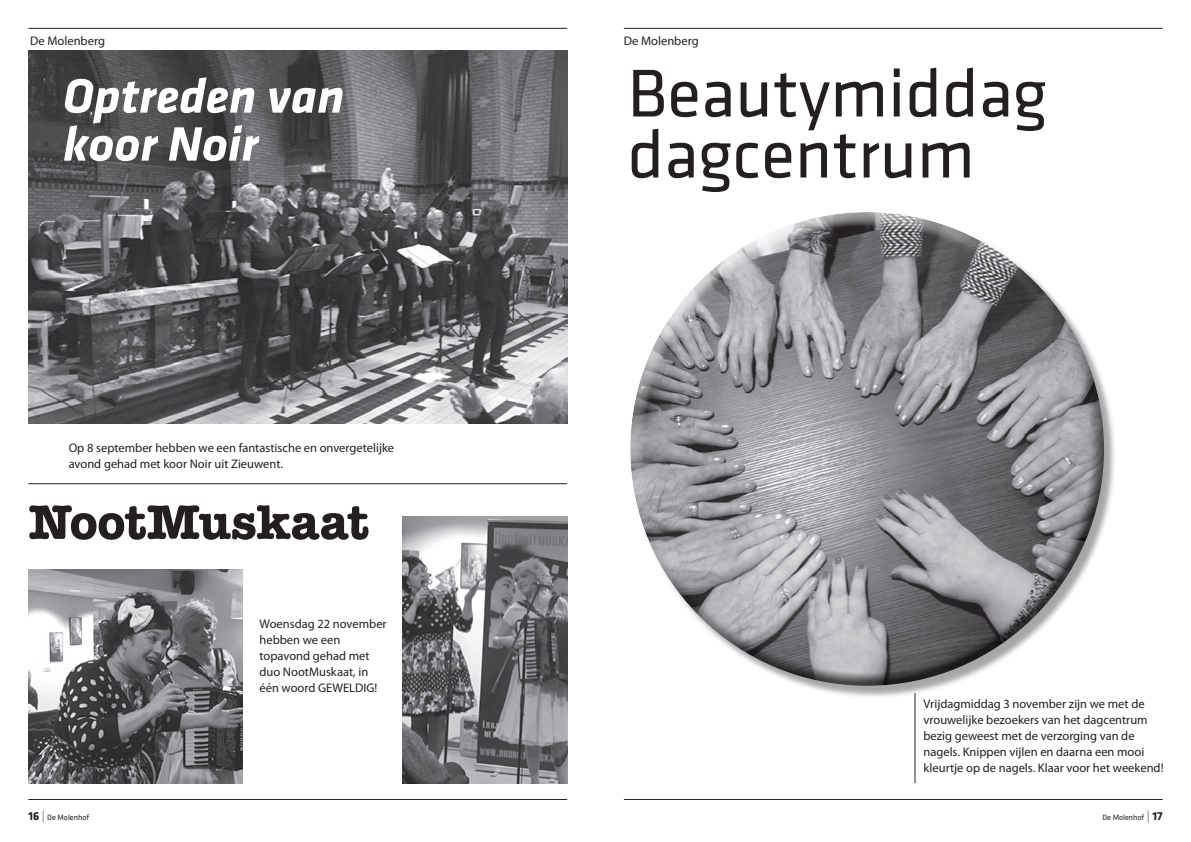
<style>
.page{position:relative;width:1191px;height:842px;background:#fff}
.page>*{position:absolute;margin:0;border:0;box-sizing:border-box;transform-origin:0 0}
.bodytekst{font:70px/61px "Klavika";color:#231f20}
.kop{font:italic 700 50px/48px "Klavika";color:#fff}
.kop-2{font:700 50px "American Typewriter";letter-spacing:-.005em;color:#231f20}
.bodytekst-2{font:12.5px/16px "Myriad Pro";color:#231f20}
.t1{font:8px "Klavika";color:#231f20}
.s1{font-weight:700;font-size:12px}
.s2{font-weight:300;font-size:12px}
</style>
<div class="page">
<hr style="left:28px;top:28px;width:539px;height:1px;background:#231f20">
<hr style="left:28px;top:799px;width:539px;height:1px;background:#231f20">
<hr style="left:624px;top:799px;width:538px;height:1px;background:#231f20">
<hr style="left:624px;top:28px;width:538px;height:1px;background:#231f20">
<img style="left:28px;top:569px;width:215px;height:214px">
<img style="left:402px;top:516px;width:165px;height:267px">
<img style="left:28px;top:50px;width:539px;height:373px">
<div style="left:632px;top:214px;width:484px;height:484px;background:#231f20;opacity:.4"></div>
<div style="left:630px;top:212px;width:449px;height:356px;background:#fff;opacity:.75"></div>
<div style="left:639px;top:287px;width:466px;height:400px;background:#231f20;opacity:.75"></div>
<hr style="left:28px;top:483px;width:539px;height:1px;background:#231f20">
<hr style="left:914px;top:693px;width:1px;height:90px;background:#231f20">
<p class="bodytekst-2" style="left:30px;top:33px;width:76px">De Molenberg</p>
<p class="bodytekst-2" style="left:624px;top:33px;width:76px">De Molenberg</p>
<p class="kop" style="left:63px;top:73px;width:283px">Optreden van koor Noir</p>
<p class="bodytekst-2" style="left:69px;top:440px;width:327px">Op 8 september hebben we een fantastische en onvergetelijke avond gehad met koor Noir uit Zieuwent.</p>
<p class="kop-2" style="left:28px;top:479px;width:342px">NootMuskaat</p>
<p class="bodytekst-2" style="left:259px;top:616px;width:129px">Woensdag 22 november hebben we een topavond gehad met duo NootMuskaat, in één woord GEWELDIG!</p>
<p class="bodytekst" style="left:627px;top:64px;width:421px">Beautymiddag dagcentrum</p>
<p class="bodytekst-2" style="left:923px;top:696px;width:242px">Vrijdagmiddag 3 november zijn we met de vrouwelijke bezoekers van het dagcentrum bezig geweest met de verzorging van de nagels. Knippen vijlen en daarna een mooi kleurtje op de nagels. Klaar voor het weekend!</p>
<p class="t1" style="left:28px;top:813px;width:62px"><span class="s1">16</span> <span class="s2">|</span> De Molenhof</p>
<p class="t1" style="left:1102px;top:813px;width:62px">De Molenhof <span class="s2">|</span> <span class="s1">17</span></p>
</div>
